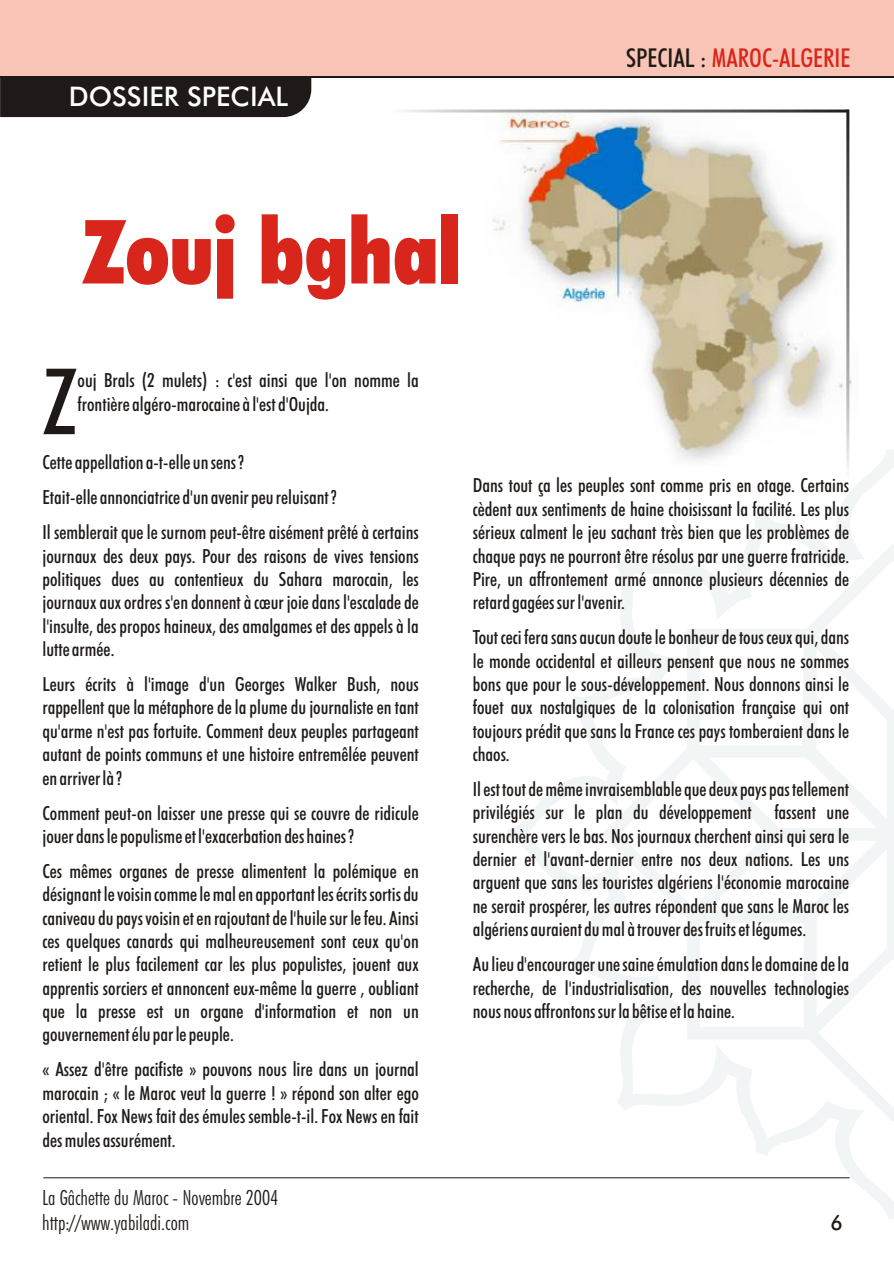
<style>
.page{position:relative;width:894px;height:1263px;background:#fff}
.page>*{position:absolute;margin:0;border:0;box-sizing:border-box;transform-origin:0 0}
.t1{font:91.8px "Futura Md Cn BT";color:#1f1a17}
.t2{font:88.95px "Futura X Blk Cn BT";color:#d9261c}
.t3{font:27px "Futura Md BT";color:#fff}
.t4{font:26.1px "Futura Md Cn BT";color:#d9261c}
.t5{font:21px/25.2px "Futura Lt Cn BT";color:#1f1a17}
.t6{font:20.4px "Futura Md BT";color:#1f1a17}
.t7{font:19.5px/23.4px "Futura Md Cn BT";color:#1f1a17}
.s1{color:#1f1a17}
</style>
<div class="page">
<svg style="left:508px;top:450px;width:386px;height:769px"></svg>
<img style="left:492px;top:113px;width:366px;height:353px">
<div style="left:0;top:78px;width:311px;height:39px;background:#1f1a17"></div>
<div style="left:0;top:0;width:894px;height:77px;background:#f7c4b5"></div>
<hr style="left:0;top:76px;width:894px;height:2px;background:#1f1a17">
<hr style="left:43px;top:1178px;width:807px;height:1px;background:#1f1a17">
<img style="left:404px;top:110px;width:442px;height:3px">
<img style="left:846px;top:110px;width:3px;height:371px">
<h3 class="t3" style="left:69px;top:85px;width:221px">DOSSIER SPECIAL</h3>
<h3 class="t4" style="left:626px;top:48px;width:226px"><span class="s1">SPECIAL :</span> MAROC-ALGERIE</h3>
<h2 class="t2" style="left:83px;top:216px;width:380px">Zouj bghal</h2>
<h1 class="t1" style="left:42px;top:364px;width:37px">Z</h1>
<p class="t7" style="left:42px;top:452px;width:203px">Cette appellation a-t-elle un sens ?</p>
<p class="t7" style="left:78px;top:371px;width:343px">ouj Brals (2 mulets) : c'est ainsi que l'on nomme la frontière algéro-marocaine à l'est d'Oujda.</p>
<p class="t7" style="left:42px;top:487px;width:295px">Etait-elle annonciatrice d'un avenir peu reluisant ?</p>
<p class="t7" style="left:473px;top:476px;width:378px">Dans tout ça les peuples sont comme pris en otage. Certains</p>
<p class="t7" style="left:473px;top:499px;width:378px">cèdent aux sentiments de haine choisissant la facilité. Les plus</p>
<p class="t7" style="left:42px;top:523px;width:378px">Il semblerait que le surnom peut-être aisément prêté à certains</p>
<p class="t7" style="left:473px;top:522px;width:378px">sérieux calment le jeu sachant très bien que les problèmes de</p>
<p class="t7" style="left:42px;top:546px;width:378px">journaux des deux pays. Pour des raisons de vives tensions</p>
<p class="t7" style="left:473px;top:546px;width:378px">chaque pays ne pourront être résolus par une guerre fratricide.</p>
<p class="t7" style="left:42px;top:569px;width:378px">politiques dues au contentieux du Sahara marocain, les</p>
<p class="t7" style="left:473px;top:569px;width:378px">Pire, un affrontement armé annonce plusieurs décennies de</p>
<p class="t7" style="left:42px;top:593px;width:378px">journaux aux ordres s'en donnent à cœur joie dans l'escalade de</p>
<p class="t7" style="left:473px;top:592px;width:154px">retard gagées sur l'avenir.</p>
<p class="t7" style="left:42px;top:616px;width:378px">l'insulte, des propos haineux, des amalgames et des appels à la</p>
<p class="t7" style="left:473px;top:627px;width:378px">Tout ceci fera sans aucun doute le bonheur de tous ceux qui, dans</p>
<p class="t7" style="left:42px;top:639px;width:74px">lutte armée.</p>
<p class="t7" style="left:473px;top:651px;width:378px">le monde occidental et ailleurs pensent que nous ne sommes</p>
<p class="t7" style="left:42px;top:674px;width:378px">Leurs écrits à l'image d'un Georges Walker Bush, nous</p>
<p class="t7" style="left:473px;top:674px;width:378px">bons que pour le sous-développement. Nous donnons ainsi le</p>
<p class="t7" style="left:42px;top:698px;width:378px">rappellent que la métaphore de la plume du journaliste en tant</p>
<p class="t7" style="left:473px;top:698px;width:378px">fouet aux nostalgiques de la colonisation française qui ont</p>
<p class="t7" style="left:42px;top:721px;width:378px">qu'arme n'est pas fortuite. Comment deux peuples partageant</p>
<p class="t7" style="left:473px;top:721px;width:378px">toujours prédit que sans la France ces pays tomberaient dans le</p>
<p class="t7" style="left:42px;top:744px;width:378px">autant de points communs et une histoire entremêlée peuvent</p>
<p class="t7" style="left:473px;top:744px;width:38px">chaos.</p>
<p class="t7" style="left:42px;top:768px;width:81px">en arriver là ?</p>
<p class="t7" style="left:473px;top:779px;width:378px">Il est tout de même invraisemblable que deux pays pas tellement</p>
<p class="t7" style="left:42px;top:803px;width:378px">Comment peut-on laisser une presse qui se couvre de ridicule</p>
<p class="t7" style="left:473px;top:803px;width:378px">privilégiés sur le plan du développement fassent une</p>
<p class="t7" style="left:42px;top:826px;width:313px">jouer dans le populisme et l'exacerbation des haines ?</p>
<p class="t7" style="left:473px;top:826px;width:378px">surenchère vers le bas. Nos journaux cherchent ainsi qui sera le dernier et l'avant-dernier entre nos deux nations. Les uns</p>
<p class="t7" style="left:42px;top:861px;width:378px">Ces mêmes organes de presse alimentent la polémique en</p>
<p class="t7" style="left:473px;top:873px;width:378px">arguent que sans les touristes algériens l'économie marocaine</p>
<p class="t7" style="left:42px;top:885px;width:378px">désignant le voisin comme le mal en apportant les écrits sortis du</p>
<p class="t7" style="left:473px;top:896px;width:378px">ne serait prospérer, les autres répondent que sans le Maroc les</p>
<p class="t7" style="left:42px;top:908px;width:378px">caniveau du pays voisin et en rajoutant de l'huile sur le feu. Ainsi</p>
<p class="t7" style="left:473px;top:919px;width:335px">algériens auraient du mal à trouver des fruits et légumes.</p>
<p class="t7" style="left:42px;top:931px;width:378px">ces quelques canards qui malheureusement sont ceux qu'on retient le plus facilement car les plus populistes, jouent aux</p>
<p class="t7" style="left:473px;top:954px;width:378px">Au lieu d'encourager une saine émulation dans le domaine de la</p>
<p class="t7" style="left:42px;top:978px;width:378px">apprentis sorciers et annoncent eux-même la guerre , oubliant</p>
<p class="t7" style="left:473px;top:978px;width:378px">recherche, de l'industrialisation, des nouvelles technologies</p>
<p class="t7" style="left:42px;top:1001px;width:378px">que la presse est un organe d'information et non un</p>
<p class="t7" style="left:473px;top:1001px;width:264px">nous nous affrontons sur la bêtise et la haine.</p>
<p class="t7" style="left:42px;top:1019px;width:378px;line-height:35.1px">gouvernement élu par le peuple.<br>« Assez d'être pacifiste » pouvons nous lire dans un journal</p>
<p class="t7" style="left:42px;top:1083px;width:378px;text-align:justify">marocain ; « le Maroc veut la guerre ! » répond son alter ego oriental. Fox News fait des émules semble-t-il. Fox News en fait des mules assurément.</p>
<p class="t5" style="left:42px;top:1186px;width:238px">La Gâchette du Maroc - Novembre 2004 http://www.yabiladi.com</p>
<p class="t6" style="left:830px;top:1215px;width:14px">6</p>
</div>
